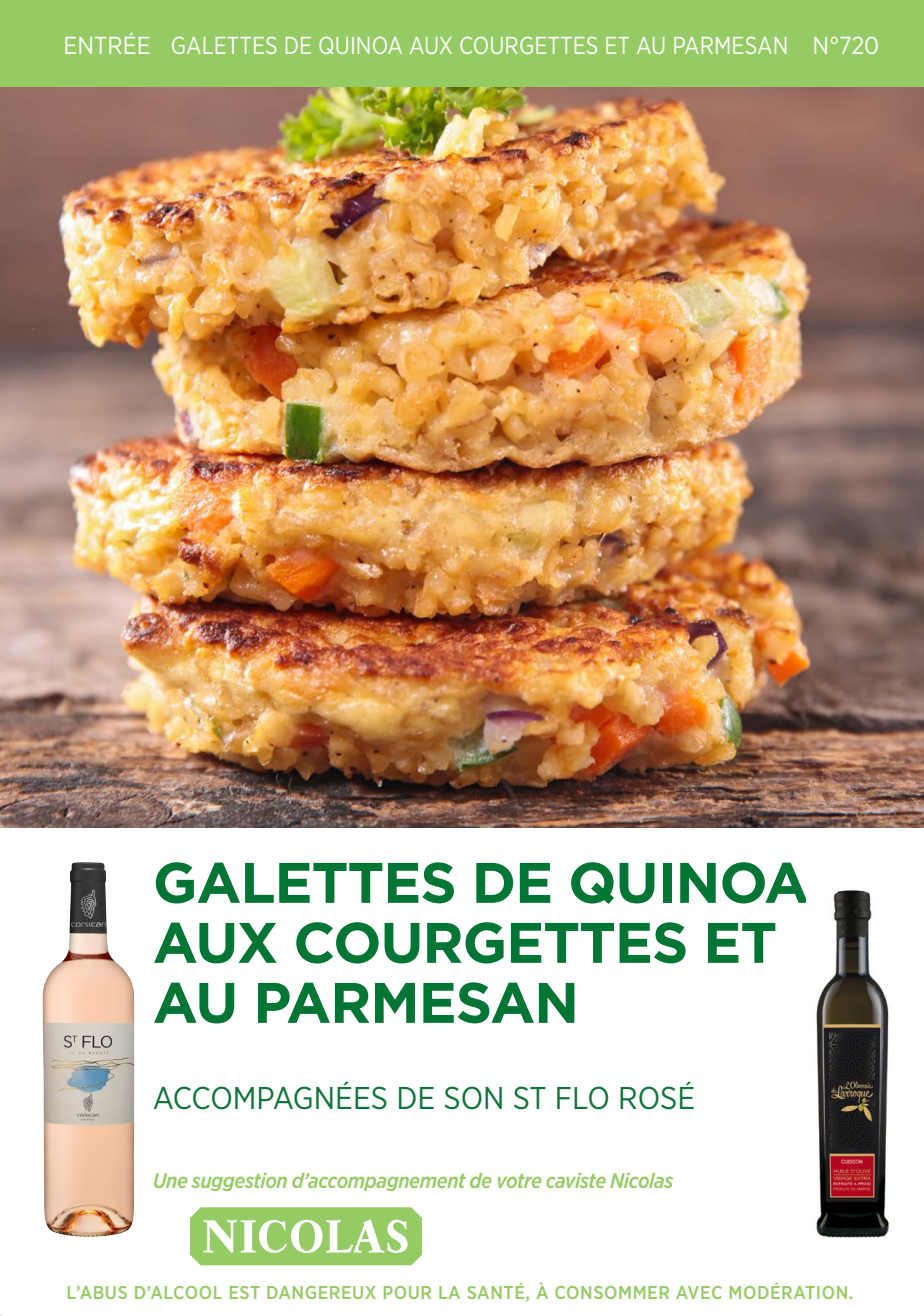
<style>
.page{position:relative;width:924px;height:1316px;background:#fff}
.page>*{position:absolute;margin:0;border:0;box-sizing:border-box;transform-origin:0 0}
.t1{font:700 57px/60px "Gotham";letter-spacing:-.02em;color:#007534}
.t2{font:31.5px "Gotham Narrow";color:#10743b}
.t3{font:24.6px "Gotham Narrow";color:#fff;scale:.94 1}
.t4{font:24.6px "Gotham Narrow";color:#fff}
.t5{font:italic 500 21px "Gotham Narrow";letter-spacing:-.02em;color:#95cb64}
.t6{font:500 18.6px "Gotham Narrow";letter-spacing:.03em;color:#95cb64}
</style>
<div class="page">
<div style="left:0;top:0;width:923px;height:88px;background:#95cb64"></div>
<svg style="left:190px;top:1207px;width:232px;height:58px"></svg>
<img style="left:43px;top:862px;width:91px;height:375px">
<img style="left:0;top:87px;width:923px;height:740px">
<img style="left:816px;top:890px;width:73px;height:348px">
<p class="t4" style="left:63px;top:30px;width:89px">ENTRÉE</p>
<p class="t4" style="left:812px;top:30px;width:68px">N°720</p>
<p class="t3" style="left:171px;top:30px;width:658px">GALETTES DE QUINOA AUX COURGETTES ET AU PARMESAN</p>
<p class="t1" style="left:153px;top:852px;width:657px">GALETTES DE QUINOA<br>AUX COURGETTES ET<br>AU PARMESAN</p>
<p class="t2" style="left:153px;top:1078px;width:544px">ACCOMPAGNÉES DE SON ST FLO ROSÉ</p>
<p class="t5" style="left:153px;top:1167px;width:522px">Une suggestion d’accompagnement de votre caviste Nicolas</p>
<p class="t6" style="left:67px;top:1281px;width:788px">L’ABUS D’ALCOOL EST DANGEREUX POUR LA SANTÉ, À CONSOMMER AVEC MODÉRATION.</p>
</div>
